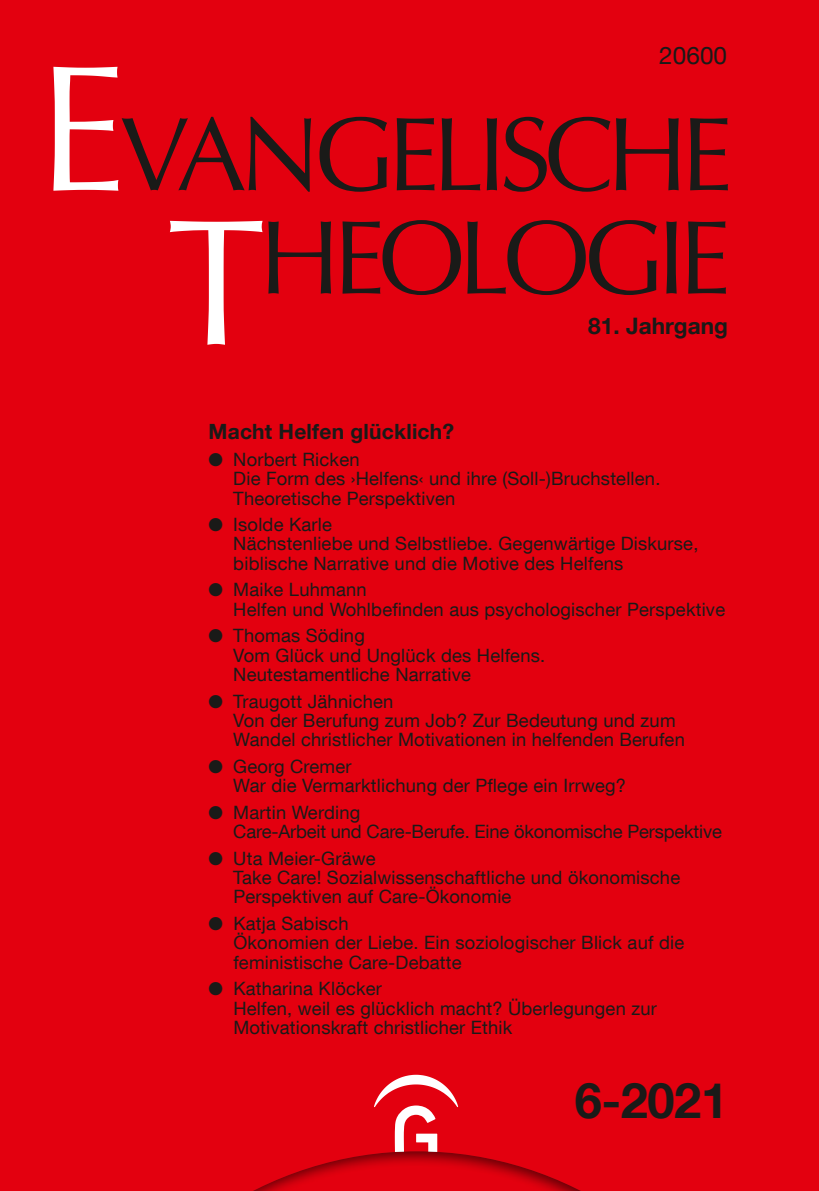
<style>
.page{position:relative;width:819px;height:1191px;background:#e3000f}
.page>*{position:absolute;margin:0;border:0;box-sizing:border-box;transform-origin:0 0}
.t1{font:104.65px/103.2px "Optima LT";letter-spacing:-.07em;color:#1a1a18;text-align:right}
.t2{font:700 48.82px "Helvetica Neue LT Com";color:#1a1a18}
.t3{font:24.32px "Helvetica Neue LT Com";color:#1a1a18}
.t4{font:700 22.57px "Helvetica Neue LT Com";color:#1a1a18}
.t5{font:700 21px "Helvetica Neue LT Com";letter-spacing:.01em;color:#1a1a18}
.t6{font:18.38px/19.2px "Helvetica Neue LT Com";letter-spacing:.01em;color:#1a1a18}
.t7{font:18.38px/19.2px "Helvetica Neue LT Com";letter-spacing:-.01em;color:#1a1a18}
.s1{font-size:179.55px;color:#fff}
</style>
<div class="page">
<svg style="left:374px;top:1074px;width:85px;height:74px"></svg>
<div style="left:210px;top:1148px;width:413px;height:43px;background:#1a1a18;opacity:.63"></div>
<h3 class="t3" style="left:659px;top:40px;width:69px">20600</h3>
<h1 class="t1" style="left:37px;top:104px;width:697px"><span class="s1">E</span>VANGELISCHE<br><span class="s1">T</span>HEOLOGIE</h1>
<p class="t4" style="left:588px;top:311px;width:141px">81. Jahrgang</p>
<p class="t5" style="left:208px;top:418px;width:247px">Macht Helfen glücklich?</p>
<p class="t6" style="left:233px;top:449px;width:428px;text-indent:-25px">● Norbert Ricken<br>Die Form des ›Helfens‹ und ihre (Soll-)Bruchstellen.<br>Theoretische Perspektiven</p>
<p class="t6" style="left:233px;top:514px;width:466px;text-indent:-25px">● Isolde Karle<br>Nächstenliebe und Selbstliebe. Gegenwärtige Diskurse, biblische Narrative und die Motive des Helfens</p>
<p class="t6" style="left:233px;top:580px;width:493px;text-indent:-25px">● Maike Luhmann<br>Helfen und Wohlbefinden aus psychologischer Perspektive</p>
<p class="t6" style="left:233px;top:626px;width:313px;text-indent:-25px">● Thomas Söding<br>Vom Glück und Unglück des Helfens.<br>Neutestamentliche Narrative</p>
<p class="t6" style="left:233px;top:691px;width:453px;text-indent:-25px">● Traugott Jähnichen<br>Von der Berufung zum Job? Zur Bedeutung und zum<br>Wandel christlicher Motivationen in helfenden Berufen</p>
<p class="t6" style="left:233px;top:756px;width:394px;text-indent:-25px">● Georg Cremer<br>War die Vermarktlichung der Pflege ein Irrweg?</p>
<p class="t7" style="left:233px;top:802px;width:490px;text-indent:-25px">● Martin Werding<br>Care-Arbeit und Care-Berufe. Eine ökonomische Perspektive</p>
<p class="t6" style="left:233px;top:848px;width:448px;text-indent:-25px">● Uta Meier-Gräwe<br>Take Care! Sozialwissenschaftliche und ökonomische<br>Perspektiven auf Care-Ökonomie</p>
<p class="t6" style="left:233px;top:913px;width:452px;text-indent:-25px">● Katja Sabisch<br>Ökonomien der Liebe. Ein soziologischer Blick auf die feministische Care-Debatte</p>
<p class="t6" style="left:233px;top:978px;width:425px;text-indent:-25px">● Katharina Klöcker<br>Helfen, weil es glücklich macht? Überlegungen zur<br>Motivationskraft christlicher Ethik</p>
<h2 class="t2" style="left:575px;top:1069px;width:155px">6-2021</h2>
</div>
